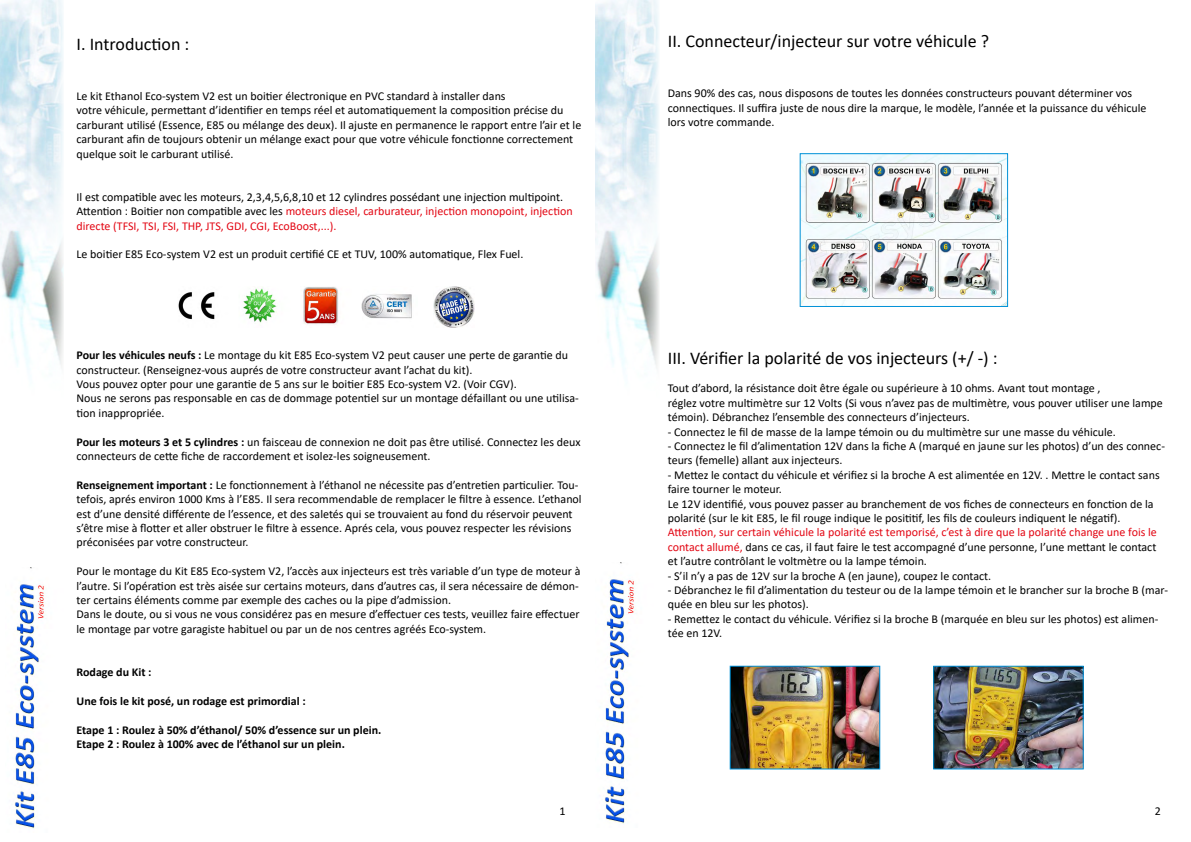
<style>
.page{position:relative;width:1191px;height:842px;background:#fff}
.page>*{position:absolute;margin:0;border:0;box-sizing:border-box;transform-origin:0 0}
.t1{font:18px "Calibri";color:#000}
.t2{font:12px/14.4px "Calibri";color:#000}
.t3{font:700 12px/14.4px "Calibri";color:#000}
.s1{color:#e30613}
.s2{font-weight:700}
</style>
<div class="page">
<img style="left:595px;top:0;width:64px;height:370px">
<img style="left:801px;top:155px;width:205px;height:150px">
<div style="left:799px;top:153px;width:209px;height:154px;border:1px solid #0091d7"></div>
<img style="left:604px;top:563px;width:30px;height:261px">
<img style="left:0;top:0;width:64px;height:370px">
<img style="left:14px;top:568px;width:30px;height:261px">
<img style="left:178px;top:287px;width:234px;height:38px">
<img style="left:434px;top:286px;width:41px;height:42px">
<img style="left:731px;top:668px;width:147px;height:99px">
<div style="left:729px;top:666px;width:151px;height:103px;border:1px solid #0091d7"></div>
<img style="left:935px;top:668px;width:146px;height:99px">
<div style="left:933px;top:666px;width:150px;height:103px;border:1px solid #0091d7"></div>
<h1 class="t1" style="left:77px;top:31px;width:114px">I. Introduction :</h1>
<p class="t2" style="left:77px;top:88px;width:506px">Le kit Ethanol Eco-system V2 est un boitier électronique en PVC standard à installer dans<br>votre véhicule, permettant d’identifier en temps réel et automatiquement la composition précise du carburant utilisé (Essence, E85 ou mélange des deux). Il ajuste en permanence le rapport entre l’air et le carburant afin de toujours obtenir un mélange exact pour que votre véhicule fonctionne correctement quelque soit le carburant utilisé.</p>
<p class="t2" style="left:77px;top:189px;width:497px">Il est compatible avec les moteurs, 2,3,4,5,6,8,10 et 12 cylindres possédant une injection multipoint.<br>Attention : Boitier non compatible avec les <span class="s1">moteurs diesel, carburateur, injection monopoint, injection directe (TFSI, TSI, FSI, THP, JTS, GDI, CGI, EcoBoost,...).</span></p>
<p class="t2" style="left:77px;top:247px;width:448px">Le boitier E85 Eco-system V2 est un produit certifié CE et TUV, 100% automatique, Flex Fuel.</p>
<p class="t2" style="left:77px;top:348px;width:504px"><span class="s2">Pour les véhicules neufs :</span> Le montage du kit E85 Eco-system V2 peut causer une perte de garantie du constructeur. (Renseignez-vous auprés de votre constructeur avant l’achat du kit).<br>Vous pouvez opter pour une garantie de 5 ans sur le boitier E85 Eco-system V2. (Voir CGV).<br>Nous ne serons pas responsable en cas de dommage potentiel sur un montage défaillant ou une utilisa&shy;tion inappropriée.</p>
<p class="t2" style="left:77px;top:434px;width:505px"><span class="s2">Pour les moteurs 3 et 5 cylindres :</span> un faisceau de connexion ne doit pas être utilisé. Connectez les deux connecteurs de cette fiche de raccordement et isolez-les soigneusement.</p>
<p class="t2" style="left:77px;top:477px;width:506px"><span class="s2">Renseignement important :</span> Le fonctionnement à l’éthanol ne nécessite pas d’entretien particulier. Tou&shy;tefois, aprés environ 1000 Kms à l’E85. Il sera recommendable de remplacer le filtre à essence. L’ethanol est d’une densité différente de l’essence, et des saletés qui se trouvaient au fond du réservoir peuvent s’être mise à flotter et aller obstruer le filtre à essence. Aprés cela, vous pouvez respecter les révisions préconisées par votre constructeur.</p>
<p class="t2" style="left:77px;top:564px;width:505px">Pour le montage du Kit E85 Eco-system V2, l’accès aux injecteurs est très variable d’un type de moteur à l’autre. Si l’opération est très aisée sur certains moteurs, dans d’autres cas, il sera nécessaire de démon&shy;ter certains éléments comme par exemple des caches ou la pipe d’admission.<br>Dans le doute, ou si vous ne vous considérez pas en mesure d’effectuer ces tests, veuillez faire effectuer le montage par votre garagiste habituel ou par un de nos centres agréés Eco-system.</p>
<p class="t3" style="left:77px;top:665px;width:76px">Rodage du Kit :</p>
<p class="t3" style="left:77px;top:693px;width:231px">Une fois le kit posé, un rodage est primordial :</p>
<p class="t3" style="left:77px;top:722px;width:306px">Etape 1 : Roulez à 50% d’éthanol/ 50% d’essence sur un plein.<br>Etape 2 : Roulez à 100% avec de l’éthanol sur un plein.</p>
<p class="t2" style="left:559px;top:803px;width:8px">1</p>
<h1 class="t1" style="left:668px;top:28px;width:323px">II. Connecteur/injecteur sur votre véhicule ?</h1>
<p class="t2" style="left:668px;top:86px;width:480px">Dans 90% des cas, nous disposons de toutes les données constructeurs pouvant déterminer vos connectiques. Il suffira juste de nous dire la marque, le modèle, l’année et la puissance du véhicule lors votre commande.</p>
<h1 class="t1" style="left:668px;top:345px;width:331px">III. Vérifier la polarité de vos injecteurs (+/ -) :</h1>
<p class="t2" style="left:668px;top:381px;width:496px">Tout d’abord, la résistance doit être égale ou supérieure à 10 ohms. Avant tout montage ,<br>réglez votre multimètre sur 12 Volts (Si vous n’avez pas de multimètre, vous pouver utiliser une lampe témoin). Débranchez l’ensemble des connecteurs d’injecteurs.</p>
<p class="t2" style="left:668px;top:424px;width:450px">- Connectez le fil de masse de la lampe témoin ou du multimètre sur une masse du véhicule.</p>
<p class="t2" style="left:668px;top:439px;width:499px">- Connectez le fil d’alimentation 12V dans la fiche A (marqué en jaune sur les photos) d’un des connec&shy;teurs (femelle) allant aux injecteurs.</p>
<p class="t2" style="left:668px;top:467px;width:493px">- Mettez le contact du véhicule et vérifiez si la broche A est alimentée en 12V. . Mettre le contact sans faire tourner le moteur.<br>Le 12V identifié, vous pouvez passer au branchement de vos fiches de connecteurs en fonction de la polarité (sur le kit E85, le fil rouge indique le posititif, les fils de couleurs indiquent le négatif).</p>
<p class="t2" style="left:668px;top:525px;width:490px;text-align:justify"><span class="s1">Attention, sur certain véhicule la polarité est temporisé, c’est à dire que la polarité change une fois le contact allumé,</span> dans ce cas, il faut faire le test accompagné d’une personne, l’une mettant le contact et l’autre contrôlant le voltmètre ou la lampe témoin.</p>
<p class="t2" style="left:668px;top:568px;width:325px">- S’il n’y a pas de 12V sur la broche A (en jaune), coupez le contact.</p>
<p class="t2" style="left:668px;top:583px;width:502px">- Débranchez le fil d’alimentation du testeur ou de la lampe témoin et le brancher sur la broche B (mar&shy;quée en bleu sur les photos).</p>
<p class="t2" style="left:668px;top:611px;width:492px">- Remettez le contact du véhicule. Vérifiez si la broche B (marquée en bleu sur les photos) est alimen&shy;tée en 12V.</p>
<p class="t2" style="left:1155px;top:803px;width:8px">2</p>
</div>
